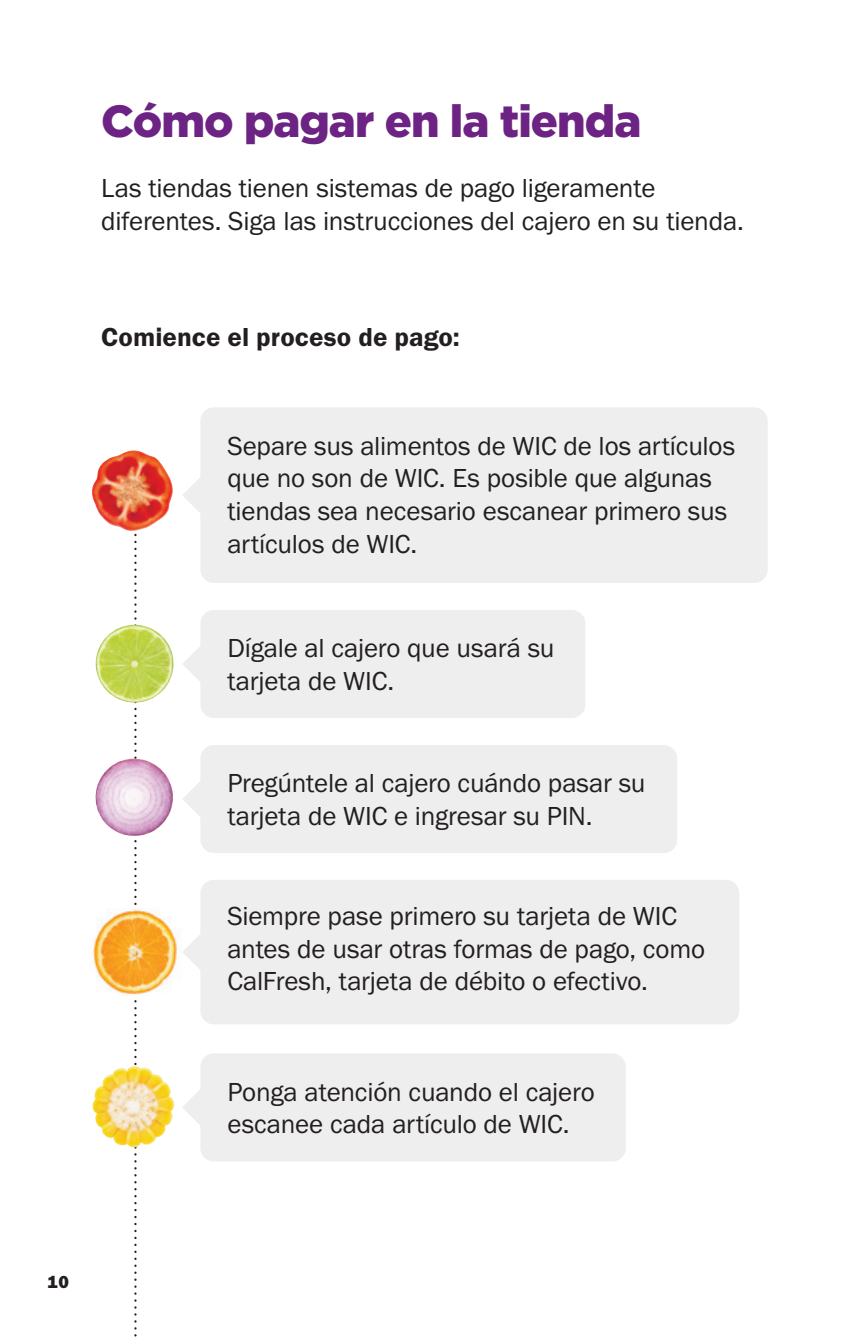
<style>
.page{position:relative;width:851px;height:1337px;background:#fff}
.page>*{position:absolute;margin:0;border:0;box-sizing:border-box;transform-origin:0 0}
.t1{font:900 45px "Gotham";letter-spacing:-.02em;color:#6d2383}
.t2{font:27px/32.6px "Franklin Gothic URW Boo";letter-spacing:-.005em;color:#231f20}
.t3{font:27px "Franklin Gothic URW Dem";letter-spacing:.005em;color:#231f20}
.t4{font:18px "Franklin Gothic URW Hea";color:#231f20}
</style>
<div class="page">
<svg style="left:134px;top:533px;width:3px;height:804px"></svg>
<div style="left:200px;top:407px;width:567px;height:176px;background:#eeeeef;border-radius:14px"></div>
<div style="left:200px;top:610px;width:385px;height:108px;background:#eeeeef;border-radius:14px"></div>
<div style="left:200px;top:745px;width:477px;height:108px;background:#eeeeef;border-radius:14px"></div>
<div style="left:200px;top:880px;width:539px;height:144px;background:#eeeeef;border-radius:13px"></div>
<div style="left:200px;top:1053px;width:426px;height:108px;background:#eeeeef;border-radius:14px"></div>
<img style="left:96px;top:624px;width:77px;height:78px;border-radius:39px">
<img style="left:93px;top:908px;width:85px;height:87px">
<svg style="left:183px;top:1090px;width:17px;height:35px"></svg>
<img style="left:92px;top:1066px;width:83px;height:81px">
<svg style="left:183px;top:478px;width:17px;height:34px"></svg>
<svg style="left:183px;top:647px;width:17px;height:34px"></svg>
<img style="left:95px;top:758px;width:38px;height:74px">
<svg style="left:183px;top:782px;width:17px;height:34px"></svg>
<svg style="left:183px;top:935px;width:17px;height:34px"></svg>
<img style="left:92px;top:450px;width:81px;height:81px">
<h2 class="t1" style="left:101px;top:90px;width:541px">Cómo pagar en la tienda</h2>
<p class="t2" style="left:101px;top:171px;width:644px">Las tiendas tienen sistemas de pago ligeramente diferentes. Siga las instrucciones del cajero en su tienda.</p>
<h3 class="t3" style="left:101px;top:320px;width:360px">Comience el proceso de pago:</h3>
<p class="t2" style="left:227px;top:429px;width:509px">Separe sus alimentos de WIC de los artículos que no son de WIC. Es posible que algunas tiendas sea necesario escanear primero sus artículos de WIC.</p>
<p class="t2" style="left:227px;top:631px;width:328px">Dígale al cajero que usará su tarjeta de WIC.</p>
<p class="t2" style="left:227px;top:766px;width:419px">Pregúntele al cajero cuándo pasar su tarjeta de WIC e ingresar su PIN.</p>
<p class="t2" style="left:227px;top:899px;width:479px">Siempre pase primero su tarjeta de WIC antes de usar otras formas de pago, como<br>CalFresh, tarjeta de débito o efectivo.</p>
<p class="t2" style="left:227px;top:1074px;width:369px">Ponga atención cuando el cajero escanee cada artículo de WIC.</p>
<p class="t4" style="left:47px;top:1270px;width:23px">10</p>
</div>
